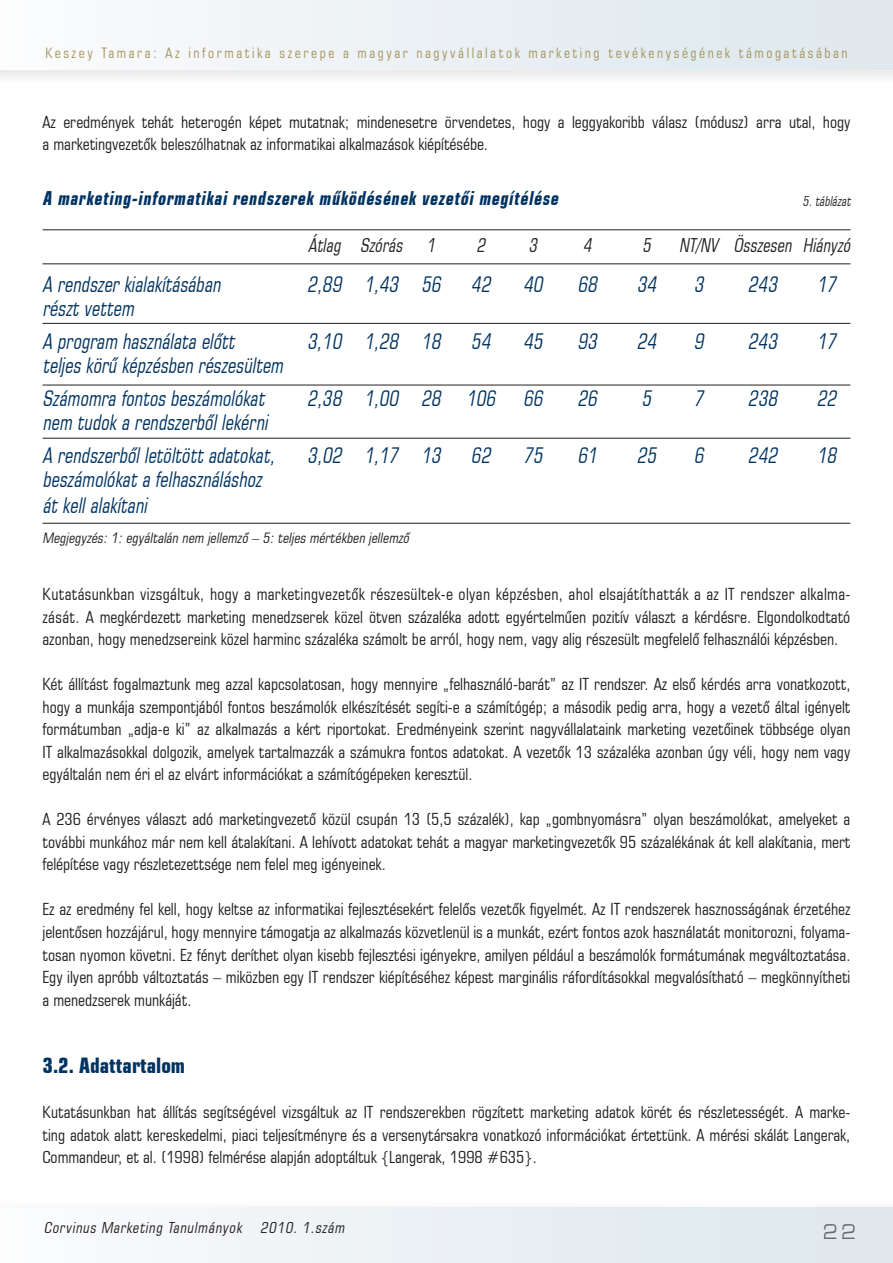
<style>
.page{position:relative;width:893px;height:1263px;background:#fff}
.page>*{position:absolute;margin:0;border:0;box-sizing:border-box;transform-origin:0 0}
.t1{font:22.2px "Eurostile Xtd PFL Normal";color:#747578;scale:.75 1}
.t2{font:italic 21.3px/33.2px "Square 721 Cn PFL Normal";color:#003362;scale:.9 1}
.t3{font:21px "Square 721 Cn PFL Bold";color:#003362}
.t4{font:italic 18.9px "Square 721 Cn PFL Bold";color:#003362;scale:.9 1}
.t5{font:italic 18.9px "Square 721 Cn PFL Normal";color:#231f20;scale:.9 1}
.t6{font:16.5px/22.5px "Square 721 Cn PFL Normal";color:#231f20;text-align:justify}
.t7{font:italic 15px "Square 721 Cn PFL Normal";color:#231f20}
.t8{font:14.25px "Square 721 Cn PFL Normal";letter-spacing:.18em;color:#a59560}
.t9{font:italic 14.25px "Square 721 Cn PFL Normal";letter-spacing:.01em;color:#231f20}
.t10{font:italic 13.5px "Square 721 Cn PFL Normal";color:#231f20;scale:.9 1}
</style>
<div class="page">
<svg style="left:0;top:70px;width:893px;height:454px"></svg>
<div style="left:0;top:0;width:893px;height:70px;background:linear-gradient(to right,#fbfbfd,#dde7ec)"></div>
<div style="left:0;top:1207px;width:893px;height:56px;background:linear-gradient(to right,#fbfbfd,#dde7ec)"></div>
<hr style="left:43px;top:264px;width:807px;height:1px;background:#231f20">
<hr style="left:43px;top:323px;width:807px;height:1px;background:#231f20">
<hr style="left:43px;top:385px;width:807px;height:1px;background:#231f20">
<hr style="left:43px;top:438px;width:807px;height:1px;background:#231f20">
<hr style="left:43px;top:523px;width:807px;height:1px;background:#231f20">
<hr style="left:43px;top:230px;width:807px;height:1px;background:#231f20">
<p class="t8" style="left:45px;top:44px;width:804px">Keszey Tamara: Az informatika szerepe a magyar nagyvállalatok marketing tevékenységének támogatásában</p>
<p class="t6" style="left:43px;top:111px;width:809px">Az eredmények tehát heterogén képet mutatnak; mindenesetre örvendetes, hogy a leggyakoribb válasz (módusz) arra utal, hogy a marketingvezetők beleszólhatnak az informatikai alkalmazások kiépítésébe.</p>
<p class="t4" style="left:43px;top:186px;width:579px">A marketing-informatikai rendszerek működésének vezetői megítélése</p>
<p class="t10" style="left:802px;top:193px;width:58px">5.táblázat</p>
<p class="t5" style="left:308px;top:234px;width:147px">Átlag Szórás 1</p>
<p class="t5" style="left:476px;top:234px;width:15px">2</p>
<p class="t5" style="left:528px;top:234px;width:15px">3</p>
<p class="t5" style="left:583px;top:234px;width:15px">4</p>
<p class="t5" style="left:642px;top:234px;width:15px">5</p>
<p class="t5" style="left:679px;top:234px;width:196px">NT/NV Összesen Hiányzó</p>
<p class="t2" style="left:43px;top:268px;width:204px">A rendszerkialakításában</p>
<p class="t2" style="left:307px;top:268px;width:210px">2,89 1,43 56 42</p>
<p class="t2" style="left:523px;top:268px;width:28px">40</p>
<p class="t2" style="left:577px;top:268px;width:28px">68</p>
<p class="t2" style="left:637px;top:268px;width:28px">34</p>
<p class="t2" style="left:694px;top:268px;width:17px">3</p>
<p class="t2" style="left:748px;top:268px;width:39px">243</p>
<p class="t2" style="left:817px;top:268px;width:28px">17</p>
<p class="t2" style="left:43px;top:292px;width:220px">részt vettem<br>A program használata előtt</p>
<p class="t2" style="left:307px;top:325px;width:210px">3,10 1,28 18 54</p>
<p class="t2" style="left:523px;top:325px;width:28px">45</p>
<p class="t2" style="left:577px;top:325px;width:28px">93</p>
<p class="t2" style="left:637px;top:325px;width:28px">24</p>
<p class="t2" style="left:694px;top:325px;width:17px">9</p>
<p class="t2" style="left:748px;top:325px;width:39px">243</p>
<p class="t2" style="left:817px;top:325px;width:28px">17</p>
<p class="t2" style="left:43px;top:349px;width:274px">teljeskörű képzésben részesültem<br>Számomra fontosbeszámolókat</p>
<p class="t2" style="left:43px;top:405px;width:264px">nem tudoka rendszerbőllekérni<br>A rendszerbőlletöltöttadatokat,</p>
<p class="t2" style="left:307px;top:382px;width:268px">2,38 1,00 28 106 66</p>
<p class="t2" style="left:577px;top:382px;width:28px">26</p>
<p class="t2" style="left:642px;top:382px;width:17px">5</p>
<p class="t2" style="left:694px;top:382px;width:17px">7</p>
<p class="t2" style="left:748px;top:382px;width:39px">238</p>
<p class="t2" style="left:817px;top:382px;width:28px">22</p>
<p class="t2" style="left:307px;top:439px;width:210px">3,02 1,17 13 62</p>
<p class="t2" style="left:523px;top:439px;width:28px">75</p>
<p class="t2" style="left:577px;top:439px;width:28px">61</p>
<p class="t2" style="left:637px;top:439px;width:28px">25</p>
<p class="t2" style="left:694px;top:439px;width:17px">6</p>
<p class="t2" style="left:748px;top:439px;width:39px">242</p>
<p class="t2" style="left:817px;top:439px;width:28px">18</p>
<p class="t2" style="left:43px;top:466px;width:250px;line-height:26.1px">beszámolókata felhasználáshoz átkellalakítani</p>
<p class="t9" style="left:43px;top:530px;width:371px">Megjegyzés:1:egyáltalán nem jellemző – 5:teljes mértékben jellemző</p>
<p class="t6" style="left:43px;top:583px;width:809px">Kutatásunkban vizsgáltuk, hogy a marketingvezetők részesültek-e olyan képzésben, ahol elsajátíthatták a az IT rendszer alkalma&shy;zását. A megkérdezett marketing menedzserek közel ötven százaléka adott egyértelműen pozitív választ a kérdésre. Elgondolkodtató azonban, hogy menedzsereink közel harminc százaléka számolt be arról, hogy nem, vagy alig részesült megfelelő felhasználói képzésben.</p>
<p class="t6" style="left:43px;top:673px;width:809px">Két állítást fogalmaztunk meg azzal kapcsolatosan, hogy mennyire „felhasználó-barát” az IT rendszer. Az első kérdés arra vonatkozott, hogy a munkája szempontjából fontos beszámolók elkészítését segíti-e a számítógép; a második pedig arra, hogy a vezető által igényelt formátumban „adja-e ki” az alkalmazás a kért riportokat. Eredményeink szerint nagyvállalataink marketing vezetőinek többsége olyan IT alkalmazásokkal dolgozik, amelyek tartalmazzák a számukra fontos adatokat. A vezetők 13 százaléka azonban úgy véli, hogy nem vagy egyáltalán nem éri el az elvárt információkat a számítógépeken keresztül.</p>
<p class="t6" style="left:43px;top:808px;width:809px">A 236 érvényes választ adó marketingvezető közül csupán 13 (5,5 százalék), kap „gombnyomásra” olyan beszámolókat, amelyeket a további munkához már nem kell átalakítani. A lehívott adatokat tehát a magyar marketingvezetők 95 százalékának át kell alakítania, mert felépítése vagy részletezettsége nem felel meg igényeinek.</p>
<p class="t6" style="left:43px;top:898px;width:809px">Ez az eredmény fel kell, hogy keltse az informatikai fejlesztésekért felelős vezetők figyelmét. Az IT rendszerek hasznosságának érzetéhez jelentősen hozzájárul, hogy mennyire támogatja az alkalmazás közvetlenül is a munkát, ezért fontos azok használatát monitorozni, folyama&shy;tosan nyomon követni. Ez fényt deríthet olyan kisebb fejlesztési igényekre, amilyen például a beszámolók formátumának megváltoztatása.<br>Egy ilyen apróbb változtatás – miközben egy IT rendszer kiépítéséhez képest marginális ráfordításokkal megvalósítható – megkönnyítheti a menedzserek munkáját.</p>
<p class="t3" style="left:43px;top:1053px;width:144px">3.2. Adattartalom</p>
<p class="t6" style="left:43px;top:1101px;width:809px">Kutatásunkban hat állítás segítségével vizsgáltuk az IT rendszerekben rögzített marketing adatok körét és részletességét. A marke&shy;ting adatok alatt kereskedelmi, piaci teljesítményre és a versenytársakra vonatkozó információkat értettünk. A mérési skálát Langerak, Commandeur, et al. (1998) felmérése alapján adoptáltuk {Langerak, 1998 #635}.</p>
<p class="t7" style="left:44px;top:1218px;width:305px">Corvinus Marketing Tanulmányok 2010. 1.szám</p>
<h1 class="t1" style="left:823px;top:1220px;width:44px">2 2</h1>
</div>
